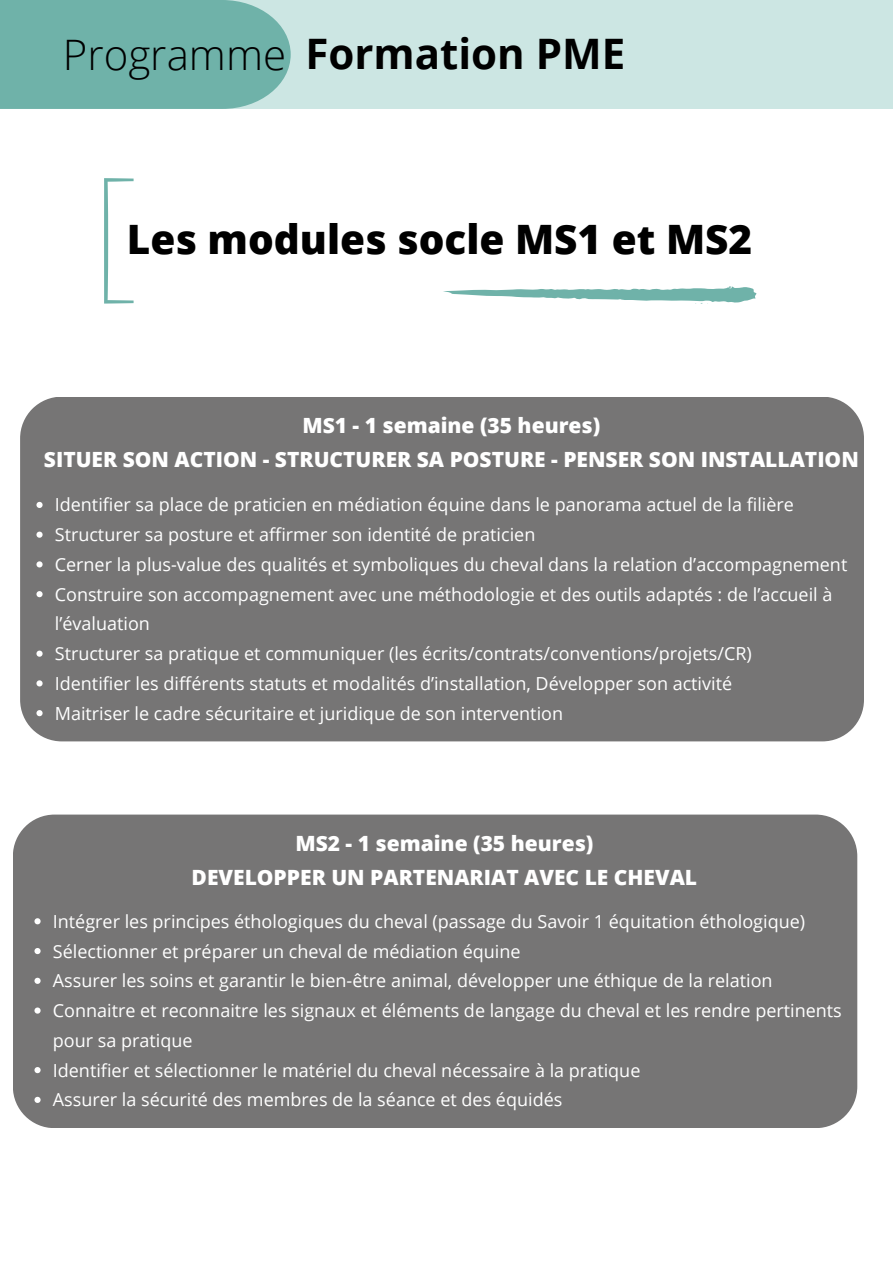
<style>
.page{position:relative;width:893px;height:1264px;background:#fff}
.page>*{position:absolute;margin:0;border:0;box-sizing:border-box;transform-origin:0 0}
.t1{font:700 42px "Open Sans";color:#000}
.t2{font:300 42px "Open Sans";color:#000}
.t3{font:800 40.5px "Open Sans";color:#000}
.t4{font:800 21px "Open Sans";color:#fff}
.t5{font:18px/29.7px "Open Sans";color:#fff}
.t6{font:800 16.5px "Open Sans";color:#fff}
</style>
<div class="page">
<div style="left:0;top:0;width:892px;height:109px;background:#cce6e3"></div>
<div style="left:0;top:0;width:291px;height:109px;background:#6fb2a9"></div>
<div style="left:20px;top:397px;width:843px;height:344px;background:#767575"></div>
<svg style="left:36px;top:502px;width:7px;height:6px"></svg>
<svg style="left:36px;top:531px;width:7px;height:6px"></svg>
<svg style="left:36px;top:561px;width:7px;height:6px"></svg>
<svg style="left:36px;top:591px;width:7px;height:6px"></svg>
<svg style="left:36px;top:650px;width:7px;height:6px"></svg>
<svg style="left:36px;top:680px;width:7px;height:6px"></svg>
<svg style="left:36px;top:710px;width:7px;height:6px"></svg>
<div style="left:13px;top:814px;width:844px;height:314px;background:#767575;border-radius:42px"></div>
<svg style="left:34px;top:918px;width:7px;height:6px"></svg>
<svg style="left:34px;top:948px;width:7px;height:6px"></svg>
<svg style="left:34px;top:977px;width:7px;height:6px"></svg>
<svg style="left:34px;top:1007px;width:7px;height:6px"></svg>
<svg style="left:34px;top:1067px;width:7px;height:6px"></svg>
<svg style="left:34px;top:1096px;width:7px;height:6px"></svg>
<svg style="left:443px;top:286px;width:313px;height:18px"></svg>
<svg style="left:104px;top:178px;width:29px;height:125px"></svg>
<p class="t2" style="left:63px;top:25px;width:225px">Programme</p>
<p class="t1" style="left:305px;top:24px;width:321px">Formation PME</p>
<p class="t3" style="left:127px;top:210px;width:627px">Les modules socle MS1 et MS2</p>
<p class="t4" style="left:302px;top:410px;width:299px">MS1 - 1 semaine (35 heures)</p>
<p class="t4" style="left:44px;top:445px;width:816px">SITUER SON ACTION - STRUCTURER SA POSTURE - PENSER SON INSTALLATION</p>
<p class="t5" style="left:55px;top:489px;width:740px">Identifier sa place de praticien en médiation équine dans le panorama actuel de la filière</p>
<p class="t5" style="left:55px;top:519px;width:482px">Structurer sa posture et affirmer son identité de praticien</p>
<p class="t5" style="left:55px;top:549px;width:794px">Cerner la plus-value des qualités et symboliques du cheval dans la relation d’accompagnement</p>
<p class="t5" style="left:55px;top:579px;width:779px">Construire son accompagnement avec une méthodologie et des outils adaptés : de l’accueil à l’évaluation</p>
<p class="t5" style="left:55px;top:638px;width:698px">Structurer sa pratique et communiquer (les écrits/contrats/conventions/projets/CR)</p>
<p class="t5" style="left:55px;top:668px;width:678px">Identifier les différents statuts et modalités d’installation, Développer son activité</p>
<p class="t5" style="left:55px;top:698px;width:509px">Maitriser le cadre sécuritaire et juridique de son intervention</p>
<p class="t4" style="left:295px;top:828px;width:299px">MS2 - 1 semaine (35 heures)</p>
<p class="t4" style="left:192px;top:863px;width:507px">DEVELOPPER UN PARTENARIAT AVEC LE CHEVAL</p>
<p class="t5" style="left:53px;top:906px;width:753px">Intégrer les principes éthologiques du cheval (passage du Savoir 1 équitation éthologique)</p>
<p class="t5" style="left:53px;top:935px;width:469px">Sélectionner et préparer un cheval de médiation équine</p>
<p class="t5" style="left:53px;top:965px;width:721px">Assurer les soins et garantir le bien-être animal, développer une éthique de la relation</p>
<p class="t5" style="left:53px;top:995px;width:790px">Connaitre et reconnaitre les signaux et éléments de langage du cheval et les rendre pertinents pour sa pratique</p>
<p class="t5" style="left:53px;top:1054px;width:589px">Identifier et sélectionner le matériel du cheval nécessaire à la pratique</p>
<p class="t5" style="left:53px;top:1084px;width:511px">Assurer la sécurité des membres de la séance et des équidés</p>
<p class="t6" style="left:592px;top:975px;width:150px">Médiation Équine</p>
</div>
